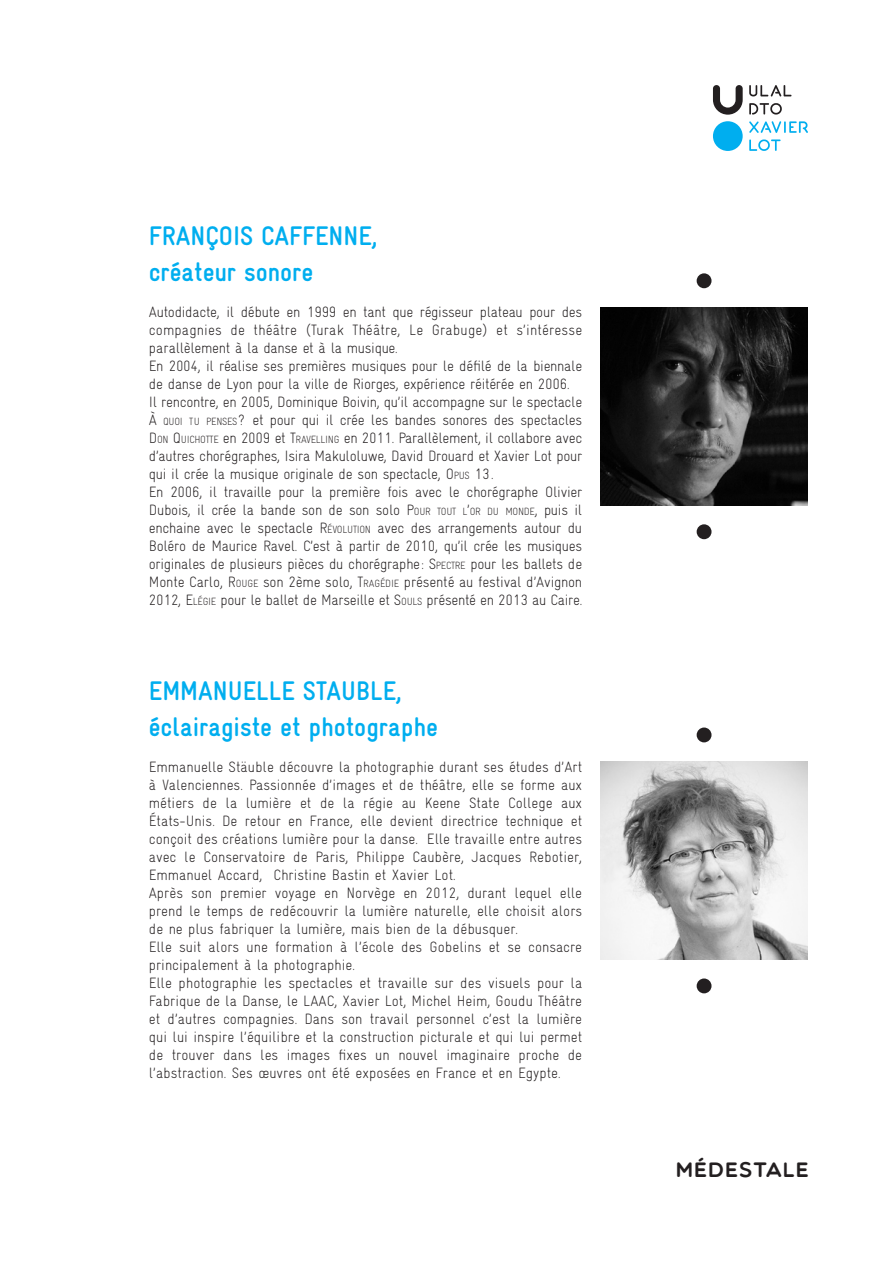
<style>
.page{position:relative;width:893px;height:1263px;background:#fff}
.page>*{position:absolute;margin:0;border:0;box-sizing:border-box;transform-origin:0 0}
.t1{font:700 27px "Gravur Condensed";color:#00aeef}
.t2{font:21px "Multicolore";letter-spacing:.05em;color:#231f20}
.t3{font:300 15px/18px "Gravur Condensed";color:#231f20;text-align:justify}
.t4{font:300 15px/18px "Gravur Condensed";letter-spacing:-.02em;color:#231f20}
.s1{font-style:inherit}
.s2{font-size:10.5px}
</style>
<div class="page">
<div style="left:713px;top:121px;width:30px;height:30px;background:#00aeef;border-radius:50%"></div>
<svg style="left:713px;top:85px;width:30px;height:30px"></svg>
<svg style="left:749px;top:139px;width:32px;height:12px"></svg>
<svg style="left:749px;top:121px;width:59px;height:12px"></svg>
<svg style="left:749px;top:85px;width:42px;height:12px"></svg>
<svg style="left:749px;top:103px;width:33px;height:12px"></svg>
<div style="left:697px;top:727px;width:14px;height:15px;background:#231f20;border-radius:50%"></div>
<div style="left:697px;top:978px;width:14px;height:15px;background:#231f20;border-radius:50%"></div>
<img style="left:600px;top:761px;width:208px;height:198px">
<div style="left:697px;top:273px;width:14px;height:15px;background:#231f20;border-radius:50%"></div>
<div style="left:697px;top:524px;width:14px;height:15px;background:#231f20;border-radius:50%"></div>
<img style="left:600px;top:307px;width:208px;height:198px">
<p class="t1" style="left:149px;top:221px;width:230px">FRANÇOIS CAFFENNE,</p>
<p class="t1" style="left:149px;top:257px;width:166px">créateur sonore</p>
<p class="t3" style="left:149px;top:303px;width:435px">Autodidacte, il débute en 1999 en tant que régisseur plateau pour des compagnies de théâtre (Turak Théâtre, Le Grabuge) et s’intéresse parallèlement à la danse et à la musique.</p>
<p class="t4" style="left:149px;top:357px;width:435px">En 2004, il réalise ses premières musiques pour le défilé de la biennale de danse de Lyon pour la ville de Riorges, expérience réitérée en 2006.</p>
<p class="t3" style="left:149px;top:393px;width:435px">Il rencontre, en 2005, Dominique Boivin, qu’il accompagne sur le spectacle <span class="s1">À</span> <span class="s2">QUOI TU PENSES</span> <span class="s1">?</span> et pour qui il crée les bandes sonores des spectacles <span class="s1">D</span> <span class="s2">ON</span> <span class="s1">Q</span> <span class="s2">UICHOTTE</span> en 2009 et <span class="s1">T</span><span class="s2">RAVELLING</span> en 2011. Parallèlement, il collabore avec d’autres chorégraphes, Isira Makuloluwe, David Drouard et Xavier Lot pour qui il crée la musique originale de son spectacle, <span class="s1">O</span> <span class="s2">PUS</span> <span class="s1">13</span>.</p>
<p class="t3" style="left:149px;top:483px;width:435px">En 2006, il travaille pour la première fois avec le chorégraphe Olivier Dubois, il crée la bande son de son solo <span class="s1">P</span><span class="s2">OUR TOUT L</span><span class="s1">’</span><span class="s2">OR DU MONDE</span>, puis il enchaine avec le spectacle <span class="s1">R</span> <span class="s2">ÉVOLUTION</span> avec des arrangements autour du Boléro de Maurice Ravel. C’est à partir de 2010, qu’il crée les musiques originales de plusieurs pièces du chorégraphe: <span class="s1">S</span><span class="s2">PECTRE</span> pour les ballets de Monte Carlo, <span class="s1">R</span> <span class="s2">OUGE</span> son 2ème solo, <span class="s1">T</span><span class="s2">RAGÉDIE</span> présenté au festival d’Avignon 2012, <span class="s1">E</span><span class="s2">LÉGIE</span> pour le ballet de Marseille et <span class="s1">S</span><span class="s2">OULS</span> présenté en 2013 au Caire.</p>
<p class="t1" style="left:149px;top:676px;width:255px">EMMANUELLE STAUBLE,</p>
<p class="t1" style="left:149px;top:712px;width:291px">éclairagiste et photographe</p>
<p class="t3" style="left:149px;top:758px;width:435px">Emmanuelle Stäuble découvre la photographie durant ses études d’Art à Valenciennes. Passionnée d’images et de théâtre, elle se forme aux métiers de la lumière et de la régie au Keene State College aux États-Unis. De retour en France, elle devient directrice technique et conçoit des créations lumière pour la danse. Elle travaille entre autres avec le Conservatoire de Paris, Philippe Caubère, Jacques Rebotier, Emmanuel Accard, Christine Bastin et Xavier Lot.</p>
<p class="t3" style="left:149px;top:884px;width:435px">Après son premier voyage en Norvège en 2012, durant lequel elle prend le temps de redécouvrir la lumière naturelle, elle choisit alors de ne plus fabriquer la lumière, mais bien de la débusquer.</p>
<p class="t3" style="left:149px;top:938px;width:435px">Elle suit alors une formation à l’école des Gobelins et se consacre principalement à la photographie.</p>
<p class="t3" style="left:149px;top:974px;width:435px">Elle photographie les spectacles et travaille sur des visuels pour la Fabrique de la Danse, le LAAC, Xavier Lot, Michel Heim, Goudu Théâtre et d’autres compagnies. Dans son travail personnel c’est la lumière qui lui inspire l’équilibre et la construction picturale et qui lui permet de trouver dans les images fixes un nouvel imaginaire proche de</p>
<p class="t3" style="left:149px;top:1064px;width:413px">l’abstraction. Ses œuvres ont été exposées en France et en Egypte.</p>
<h2 class="t2" style="left:676px;top:1157px;width:134px">MÉDESTALE</h2>
</div>
